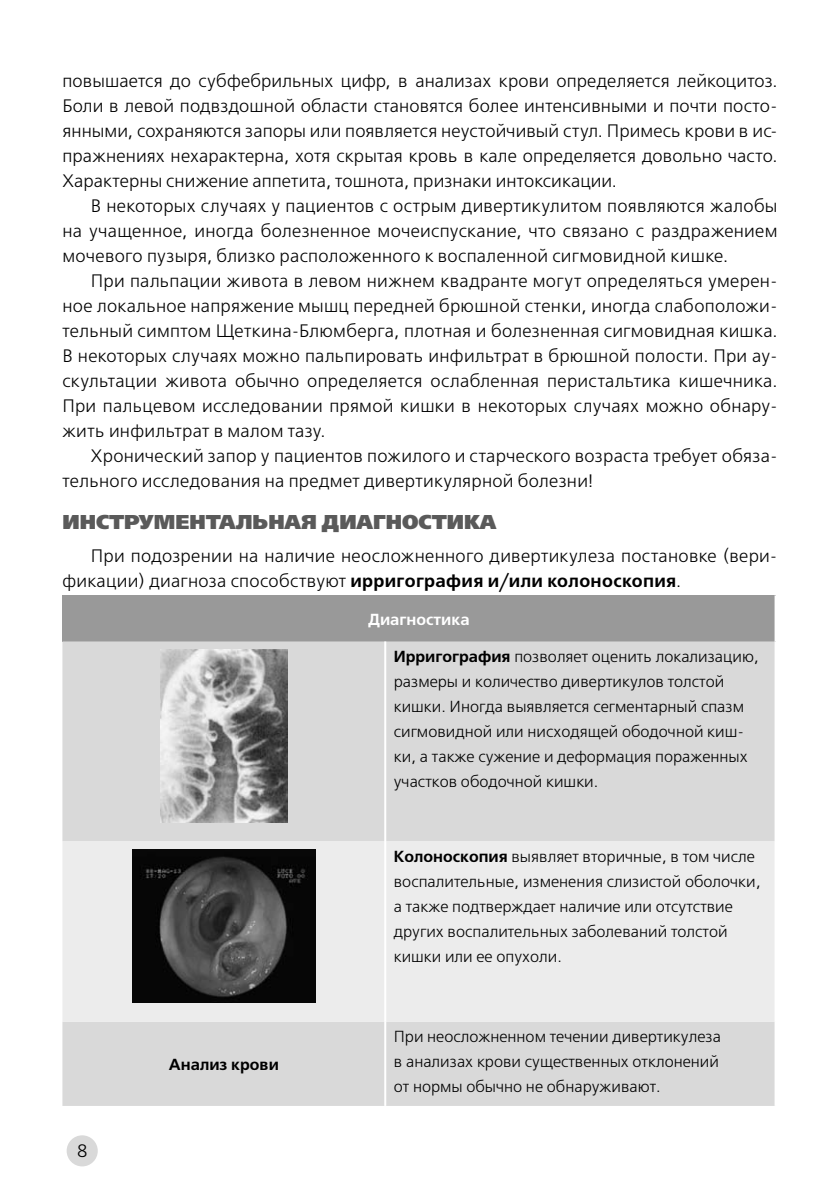
<style>
.page{position:relative;width:840px;height:1191px;background:#fff}
.page>*{position:absolute;margin:0;border:0;box-sizing:border-box;transform-origin:0 0}
.t1{font:20px "Free Set Black C";color:#5a5a5a}
.t2{font:18px/25px "Free Set C";letter-spacing:.015em;color:#000;text-align:justify}
.t3{font:16px/25px "Free Set C";color:#000}
.t4{font:700 16px "Free Set C";color:#fff}
.t5{font:700 16px "Free Set C";color:#000}
.s1{font-weight:700}
</style>
<div class="page">
<div style="left:67px;top:1135px;width:31px;height:31px;background:#d9d9d9;border-radius:50%"></div>
<div style="left:62px;top:595px;width:713px;height:46px;background:#999"></div>
<div style="left:62px;top:641px;width:712px;height:465px;background:#d9d9d9"></div>
<div style="left:62px;top:841px;width:712px;height:180px;background:#ececec"></div>
<hr style="left:384px;top:841px;width:2px;height:180px;background:#fff">
<hr style="left:384px;top:1021px;width:2px;height:85px;background:#fff">
<hr style="left:774px;top:595px;width:2px;height:46px;background:#fff">
<hr style="left:384px;top:641px;width:2px;height:200px;background:#fff">
<img style="left:160px;top:650px;width:127px;height:172px">
<img style="left:132px;top:849px;width:183px;height:153px">
<p class="t2" style="left:62px;top:69px;width:716px">повышается до субфебрильных цифр, в анализах крови определяется лейкоцитоз.<br>Боли в левой подвздошной области становятся более интенсивными и почти посто&shy;янными, сохраняются запоры или появляется неустойчивый стул. Примесь крови в ис&shy;пражнениях нехарактерна, хотя скрытая кровь в кале определяется довольно часто.<br>Характерны снижение аппетита, тошнота, признаки интоксикации.</p>
<p class="t2" style="left:62px;top:194px;width:716px;text-indent:28px">В некоторых случаях у пациентов с острым дивертикулитом появляются жалобы на учащенное, иногда болезненное мочеиспускание, что связано с раздражением мочевого пузыря, близко расположенного к воспаленной сигмовидной кишке.</p>
<p class="t2" style="left:62px;top:269px;width:716px;text-indent:28px">При пальпации живота в левом нижнем квадранте могут определяться умерен&shy;ное локальное напряжение мышц передней брюшной стенки, иногда слабоположи&shy;тельный симптом Щеткина-Блюмберга, плотная и болезненная сигмовидная кишка.<br>В некоторых случаях можно пальпировать инфильтрат в брюшной полости. При ау&shy;скультации живота обычно определяется ослабленная перистальтика кишечника.<br>При пальцевом исследовании прямой кишки в некоторых случаях можно обнару&shy;жить инфильтрат в малом тазу.</p>
<p class="t2" style="left:62px;top:444px;width:716px;text-indent:28px">Хронический запор у пациентов пожилого и старческого возраста требует обяза&shy;тельного исследования на предмет дивертикулярной болезни!</p>
<p class="t1" style="left:62px;top:509px;width:435px">ИНСТРУМЕНТАЛЬНАЯ ДИАГНОСТИКА</p>
<p class="t2" style="left:62px;top:544px;width:716px;text-indent:28px">При подозрении на наличие неосложненного дивертикулеза постановке (вери&shy;фикации) диагноза способствуют <span class="s1">ирригография и/или колоноскопия</span>.</p>
<p class="t4" style="left:368px;top:610px;width:103px">Диагностика</p>
<p class="t3" style="left:393px;top:645px;width:366px"><span class="s1">Ирригография</span> позволяет оценить локализацию, размеры и количество дивертикулов толстой кишки. Иногда выявляется сегментарный спазм сигмовидной или нисходящей ободочной киш&shy;ки, а также сужение и деформация пораженных участков ободочной кишки.</p>
<p class="t2" style="left:77px;top:1139px;width:13px">8</p>
<p class="t5" style="left:169px;top:1055px;width:111px">Анализ крови</p>
<p class="t3" style="left:393px;top:844px;width:368px"><span class="s1">Колоноскопия</span> выявляет вторичные, в том числе воспалительные, изменения слизистой оболочки, а также подтверждает наличие или отсутствие других воспалительных заболеваний толстой кишки или ее опухоли.</p>
<p class="t3" style="left:393px;top:1024px;width:328px">При неосложненном течении дивертикулеза в анализах крови существенных отклонений от нормы обычно не обнаруживают.</p>
</div>
